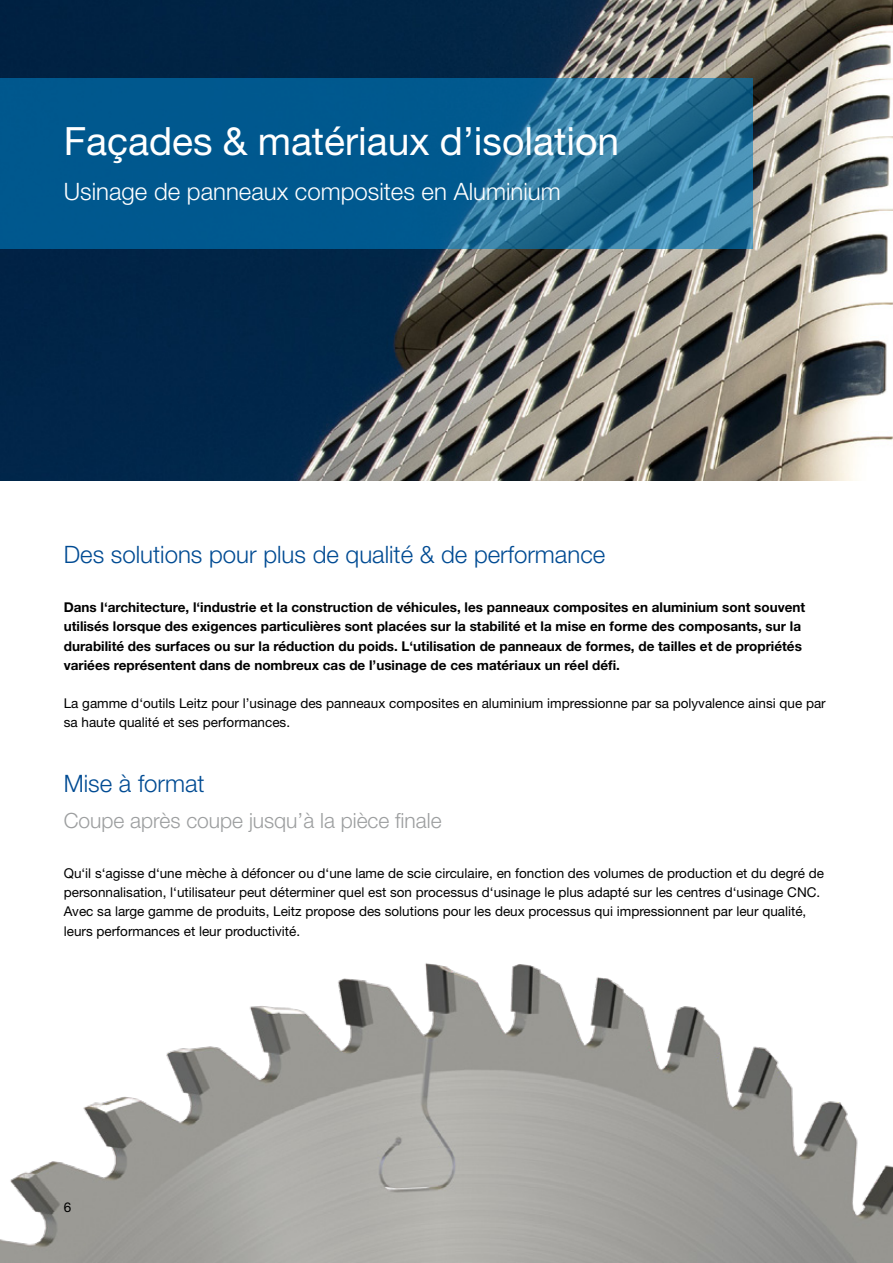
<style>
.page{position:relative;width:893px;height:1263px;background:#fff}
.page>*{position:absolute;margin:0;border:0;box-sizing:border-box;transform-origin:0 0}
.t1{font:39px "Helvetica Neue LT Pro";color:#fff}
.t2{font:300 24px "Helvetica Neue LT Pro";color:#004b93}
.t3{font:300 24px "Helvetica Neue LT Pro";color:#fff}
.t4{font:300 21px "Helvetica Neue LT Pro";color:#9c9e9f}
.t5{font:13.5px/19.2px "Helvetica Neue LT Pro";color:#000}
.t6{font:700 13.5px/19.2px "Helvetica Neue LT Pro";color:#000}
</style>
<div class="page">
<img style="left:0;top:0;width:893px;height:480px">
<svg style="left:0;top:78px;width:753px;height:170px;background:#0f6293"></svg>
<img style="left:0;top:963px;width:893px;height:300px">
<h1 class="t1" style="left:64px;top:117px;width:557px">Façades &amp; matériaux d’isolation</h1>
<h2 class="t3" style="left:64px;top:177px;width:498px">Usinage de panneaux composites en Aluminium</h2>
<h2 class="t2" style="left:64px;top:539px;width:543px">Des solutions pour plus de qualité &amp; de performance</h2>
<p class="t6" style="left:64px;top:598px;width:743px">Dans l‘architecture, l‘industrie et la construction de véhicules, les panneaux composites en aluminium sont souvent utilisés lorsque des exigences particulières sont placées sur la stabilité et la mise en forme des composants, sur la durabilité des surfaces ou sur la réduction du poids. L‘utilisation de panneaux de formes, de tailles et de propriétés variées représentent dans de nombreux cas de l’usinage de ces matériaux un réel défi.</p>
<p class="t5" style="left:64px;top:693px;width:763px">La gamme d‘outils Leitz pour l’usinage des panneaux composites en aluminium impressionne par sa polyvalence ainsi que par sa haute qualité et ses performances.</p>
<h2 class="t2" style="left:64px;top:769px;width:142px">Mise à format</h2>
<h3 class="t4" style="left:64px;top:808px;width:379px">Coupe après coupe jusqu’à la pièce finale</h3>
<p class="t5" style="left:64px;top:863px;width:762px">Qu‘il s‘agisse d‘une mèche à défoncer ou d‘une lame de scie circulaire, en fonction des volumes de production et du degré de personnalisation, l‘utilisateur peut déterminer quel est son processus d‘usinage le plus adapté sur les centres d‘usinage CNC.<br>Avec sa large gamme de produits, Leitz propose des solutions pour les deux processus qui impressionnent par leur qualité, leurs performances et leur productivité.</p>
<p class="t5" style="left:64px;top:1197px;width:9px">6</p>
</div>
